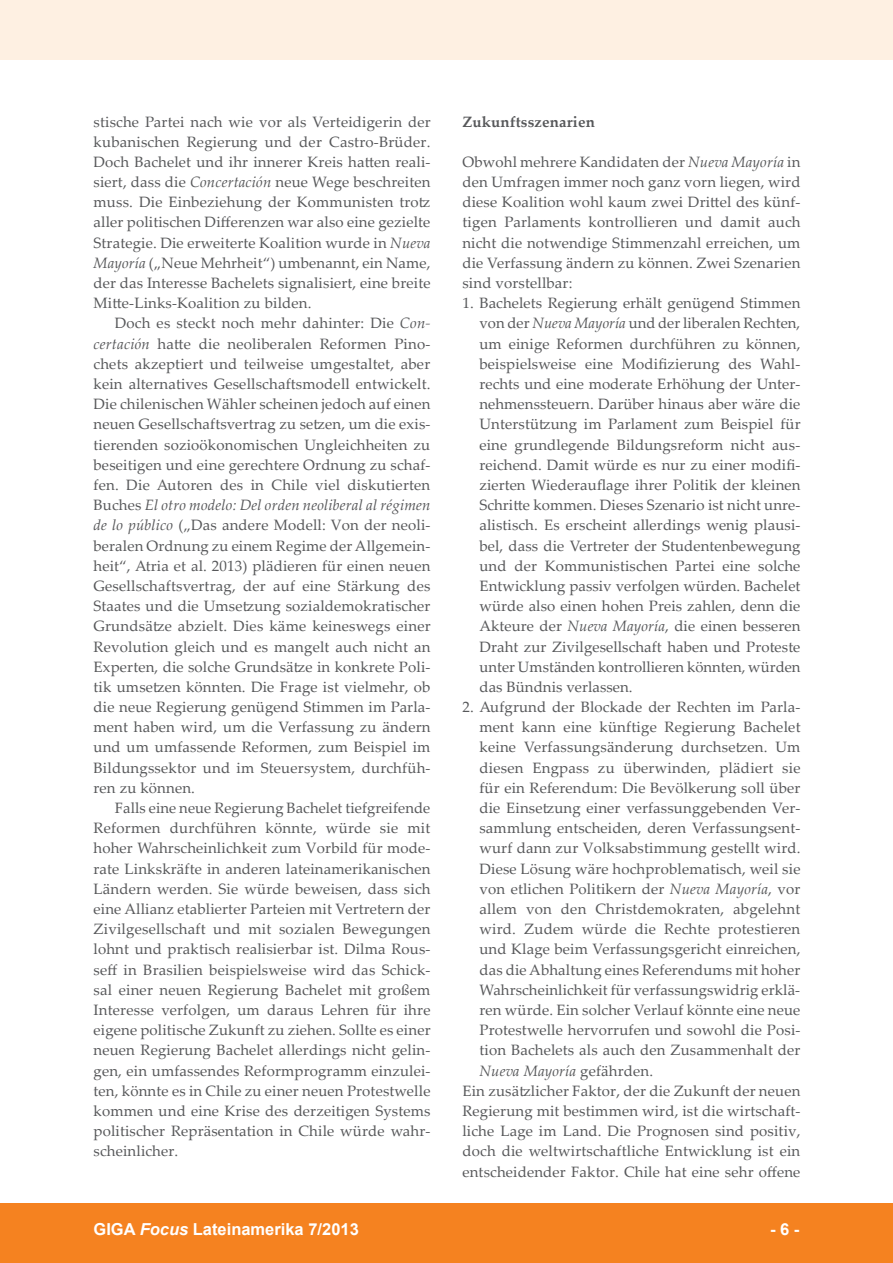
<style>
.page{position:relative;width:893px;height:1263px;background:#fff}
.page>*{position:absolute;margin:0;border:0;box-sizing:border-box;transform-origin:0 0}
.t1{font:700 16.5px "Arial";color:#fff}
.t2{font:15px/20.2px "Palatino Linotype";letter-spacing:.01em;color:#57585a;text-align:justify}
.t3{font:italic 15px "Palatino Linotype";letter-spacing:.01em;color:#57585a}
.t4{font:700 15px "Palatino Linotype";letter-spacing:.01em;color:#57585a}
.s1{font-style:italic}
.s2{font-style:normal}
</style>
<div class="page">
<div style="left:0;top:1203px;width:893px;height:60px;background:#f58220"></div>
<div style="left:0;top:0;width:893px;height:60px;background:#fef0e2"></div>
<p class="t2" style="left:94px;top:111px;width:339px">stische Partei nach wie vor als Verteidigerin der kubanischen Regierung und der Castro-Brüder.<br>Doch Bachelet und ihr innerer Kreis hatten reali&shy;siert, dass die <span class="s1">Concertación</span> neue Wege beschreiten muss. Die Einbeziehung der Kommunisten trotz aller politischen Differenzen war also eine gezielte Strategie. Die erweiterte Koalition wurde in <span class="s1">Nueva Mayoría</span> („Neue Mehrheit“) umbenannt, ein Name, der das Interesse Bachelets signalisiert, eine breite Mitte-Links-Koalition zu bilden.</p>
<p class="t2" style="left:94px;top:313px;width:339px;text-indent:21px">Doch es steckt noch mehr dahinter: Die <span class="s1">Con&shy;certación</span> hatte die neoliberalen Reformen Pino&shy;chets akzeptiert und teilweise umgestaltet, aber kein alternatives Gesellschaftsmodell entwickelt.<br>Die chilenischen Wähler scheinen jedoch auf einen neuen Gesellschaftsvertrag zu setzen, um die exis&shy;tierenden sozioökonomischen Ungleichheiten zu beseitigen und eine gerechtere Ordnung zu schaf&shy;fen. Die Autoren des in Chile viel diskutierten Buches <span class="s1">El otro modelo: Del orden neoliberal al régimen de lo público</span> („Das andere Modell: Von der neoli&shy;beralen Ordnung zu einem Regime der Allgemein&shy;heit“, Atria et al. 2013) plädieren für einen neuen Gesellschaftsvertrag, der auf eine Stärkung des Staates und die Umsetzung sozialdemokratischer Grundsätze abzielt. Dies käme keineswegs einer Revolution gleich und es mangelt auch nicht an Experten, die solche Grundsätze in konkrete Poli&shy;tik umsetzen könnten. Die Frage ist vielmehr, ob die neue Regierung genügend Stimmen im Parla&shy;ment haben wird, um die Verfassung zu ändern und um umfassende Reformen, zum Beispiel im Bildungssektor und im Steuersystem, durchfüh&shy;ren zu können.</p>
<p class="t2" style="left:94px;top:797px;width:339px;text-indent:21px">Falls eine neue Regierung Bachelet tiefgreifende Reformen durchführen könnte, würde sie mit hoher Wahrscheinlichkeit zum Vorbild für mode&shy;rate Linkskräfte in anderen lateinamerikanischen Ländern werden. Sie würde beweisen, dass sich eine Allianz etablierter Parteien mit Vertretern der Zivilgesellschaft und mit sozialen Bewegungen lohnt und praktisch realisierbar ist. Dilma Rous&shy;seff in Brasilien beispielsweise wird das Schick&shy;sal einer neuen Regierung Bachelet mit großem Interesse verfolgen, um daraus Lehren für ihre eigene politische Zukunft zu ziehen. Sollte es einer neuen Regierung Bachelet allerdings nicht gelin&shy;gen, ein umfassendes Reformprogramm einzulei&shy;ten, könnte es in Chile zu einer neuen Protestwelle kommen und eine Krise des derzeitigen Systems politischer Repräsentation in Chile würde wahr&shy;scheinlicher.</p>
<p class="t4" style="left:462px;top:111px;width:134px">Zukunftsszenarien</p>
<p class="t2" style="left:462px;top:151px;width:340px">Obwohl mehrere Kandidaten der <span class="s1">Nueva Mayoría</span> in den Umfragen immer noch ganz vorn liegen, wird diese Koalition wohl kaum zwei Drittel des künf&shy;tigen Parlaments kontrollieren und damit auch nicht die notwendige Stimmenzahl erreichen, um die Verfassung ändern zu können. Zwei Szenarien sind vorstellbar:</p>
<p class="t2" style="left:479px;top:292px;width:323px;text-indent:-17px">1. Bachelets Regierung erhält genügend Stimmen von der <span class="s1">Nueva Mayoría</span> und der liberalen Rechten, um einige Reformen durchführen zu können, beispielsweise eine Modifizierung des Wahl&shy;rechts und eine moderate Erhöhung der Unter&shy;nehmenssteuern. Darüber hinaus aber wäre die Unterstützung im Parlament zum Beispiel für eine grundlegende Bildungsreform nicht aus&shy;reichend. Damit würde es nur zu einer modifi&shy;zierten Wiederauflage ihrer Politik der kleinen Schritte kommen. Dieses Szenario ist nicht unre&shy;alistisch. Es erscheint allerdings wenig plausi&shy;bel, dass die Vertreter der Studentenbewegung und der Kommunistischen Partei eine solche Entwicklung passiv verfolgen würden. Bachelet würde also einen hohen Preis zahlen, denn die Akteure der <span class="s1">Nueva Mayoría</span>, die einen besseren Draht zur Zivilgesellschaft haben und Proteste unter Umständen kontrollieren könnten, würden das Bündnis verlassen.</p>
<p class="t2" style="left:462px;top:696px;width:339px">2. Aufgrund der Blockade der Rechten im Parla-</p>
<p class="t2" style="left:479px;top:716px;width:323px">ment kann eine künftige Regierung Bachelet</p>
<p class="t2" style="left:479px;top:737px;width:323px">keine Verfassungsänderung durchsetzen. Um</p>
<p class="t2" style="left:479px;top:757px;width:323px">diesen Engpass zu überwinden, plädiert sie</p>
<p class="t2" style="left:479px;top:777px;width:323px">für ein Referendum: Die Bevölkerung soll über</p>
<p class="t2" style="left:479px;top:797px;width:323px">die Einsetzung einer verfassunggebenden Ver-</p>
<p class="t2" style="left:479px;top:817px;width:323px">sammlung entscheiden, deren Verfassungsent-</p>
<p class="t2" style="left:479px;top:838px;width:323px">wurf dann zur Volksabstimmung gestellt wird.</p>
<p class="t2" style="left:479px;top:858px;width:323px">Diese Lösung wäre hochproblematisch, weil sie</p>
<p class="t2" style="left:479px;top:878px;width:323px">von etlichen Politikern der <span class="s1">Nueva Mayoría</span>, vor</p>
<p class="t2" style="left:479px;top:898px;width:322px">allem von den Christdemokraten, abgelehnt</p>
<p class="t2" style="left:479px;top:918px;width:322px">wird. Zudem würde die Rechte protestieren</p>
<p class="t2" style="left:479px;top:938px;width:323px">und Klage beim Verfassungsgericht einreichen,</p>
<p class="t2" style="left:479px;top:959px;width:322px">das die Abhaltung eines Referendums mit hoher</p>
<p class="t2" style="left:479px;top:979px;width:322px">Wahrscheinlichkeit für verfassungswidrig erklä-</p>
<p class="t2" style="left:479px;top:999px;width:323px">ren würde. Ein solcher Verlauf könnte eine neue</p>
<p class="t2" style="left:479px;top:1019px;width:323px">Protestwelle hervorrufen und sowohl die Posi-</p>
<p class="t2" style="left:479px;top:1039px;width:323px">tion Bachelets als auch den Zusammenhalt der</p>
<p class="t3" style="left:479px;top:1060px;width:175px">Nueva Mayoría <span class="s2">gefährden.</span></p>
<p class="t2" style="left:462px;top:1080px;width:339px">Ein zusätzlicher Faktor, der die Zukunft der neuen</p>
<p class="t2" style="left:462px;top:1100px;width:340px">Regierung mit bestimmen wird, ist die wirtschaft-</p>
<p class="t2" style="left:462px;top:1120px;width:340px">liche Lage im Land. Die Prognosen sind positiv,</p>
<p class="t2" style="left:462px;top:1140px;width:339px">doch die weltwirtschaftliche Entwicklung ist ein</p>
<p class="t2" style="left:462px;top:1161px;width:339px">entscheidender Faktor. Chile hat eine sehr offene</p>
<p class="t1" style="left:94px;top:1218px;width:267px">GIGA <span class="s1">Focus</span> Lateinamerika 7/2013</p>
<p class="t1" style="left:770px;top:1218px;width:31px">- 6 -</p>
</div>
